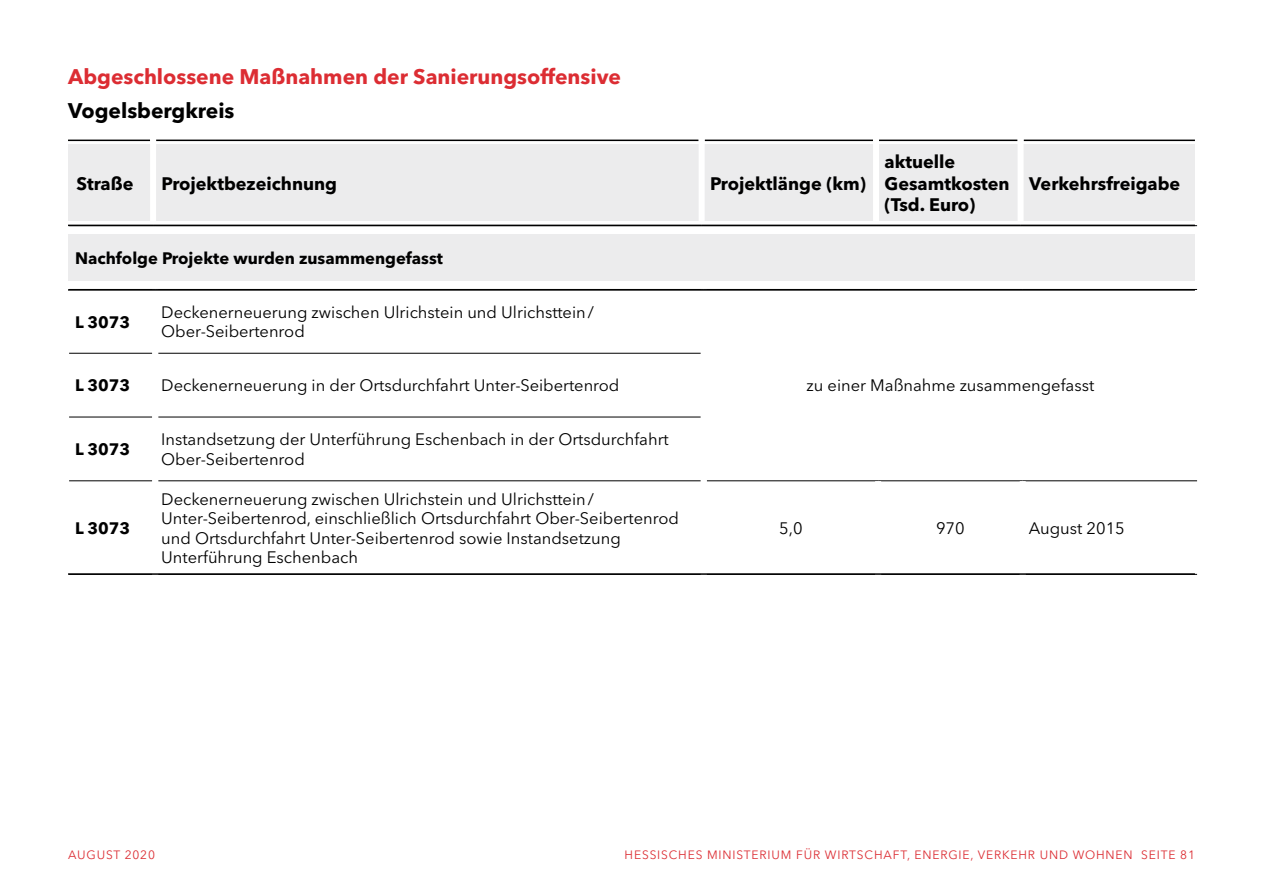
<style>
.page{position:relative;width:1263px;height:893px;background:#fff}
.page>*{position:absolute;margin:0;border:0;box-sizing:border-box;transform-origin:0 0}
.t1{font:700 21px "Avenir Next LT Pro";color:#dc2d33}
.t2{font:700 21px "Avenir Next LT Pro";color:#000}
.t3{font:700 18px/21.6px "Avenir Next LT Pro";color:#000}
.t4{font:16.5px/19.5px "Avenir Next LT Pro";color:#000}
.t5{font:700 16.5px "Avenir Next LT Pro";color:#000}
.t6{font:12px "Avenir Next LT Pro";letter-spacing:.07em;color:#dc2d33}
</style>
<div class="page">
<div style="left:68px;top:145px;width:1127px;height:76px;background:#ececed"></div>
<hr style="left:68px;top:140px;width:82px;height:1px;background:#000">
<hr style="left:156px;top:140px;width:543px;height:1px;background:#000">
<hr style="left:705px;top:140px;width:168px;height:1px;background:#000">
<hr style="left:879px;top:140px;width:138px;height:1px;background:#000">
<hr style="left:1023px;top:140px;width:172px;height:1px;background:#000">
<div style="left:150px;top:140px;width:6px;height:85px;background:#fff"></div>
<div style="left:699px;top:140px;width:6px;height:85px;background:#fff"></div>
<div style="left:873px;top:140px;width:6px;height:85px;background:#fff"></div>
<div style="left:1017px;top:140px;width:6px;height:85px;background:#fff"></div>
<hr style="left:68px;top:225px;width:85px;height:1px;background:#000">
<div style="left:68px;top:234px;width:1127px;height:47px;background:#ececed"></div>
<hr style="left:69px;top:225px;width:86px;height:1px;background:#000">
<hr style="left:155px;top:225px;width:549px;height:1px;background:#000">
<hr style="left:704px;top:225px;width:174px;height:1px;background:#000">
<hr style="left:878px;top:225px;width:145px;height:1px;background:#000">
<hr style="left:1023px;top:225px;width:174px;height:1px;background:#000">
<hr style="left:1023px;top:289px;width:174px;height:1px;background:#000">
<hr style="left:69px;top:353px;width:83px;height:1px;background:#000">
<hr style="left:158px;top:353px;width:543px;height:1px;background:#000">
<hr style="left:69px;top:417px;width:83px;height:1px;background:#000">
<hr style="left:158px;top:417px;width:543px;height:1px;background:#000">
<hr style="left:69px;top:480px;width:83px;height:1px;background:#000">
<hr style="left:158px;top:480px;width:543px;height:1px;background:#000">
<hr style="left:707px;top:480px;width:171px;height:1px;background:#000">
<hr style="left:878px;top:480px;width:145px;height:1px;background:#000">
<hr style="left:1023px;top:480px;width:174px;height:1px;background:#000">
<hr style="left:1026px;top:574px;width:171px;height:1px;background:#000">
<hr style="left:68px;top:289px;width:1127px;height:2px;background:#000">
<hr style="left:68px;top:573px;width:1127px;height:2px;background:#000">
<p class="t1" style="left:68px;top:64px;width:554px">Abgeschlossene Maßnahmen der Sanierungsoffensive</p>
<p class="t2" style="left:68px;top:98px;width:168px">Vogelsbergkreis</p>
<p class="t3" style="left:77px;top:172px;width:58px">Straße</p>
<p class="t3" style="left:162px;top:172px;width:177px">Projektbezeichnung</p>
<p class="t3" style="left:710px;top:172px;width:157px">Projektlänge (km)</p>
<p class="t5" style="left:75px;top:248px;width:369px">Nachfolge Projekte wurden zusammengefasst</p>
<p class="t5" style="left:75px;top:312px;width:57px">L 3073</p>
<p class="t4" style="left:161px;top:302px;width:434px">Deckenerneuerung zwischen Ulrichstein und Ulrichsttein/<br>Ober-Seibertenrod</p>
<p class="t3" style="left:884px;top:151px;width:127px">aktuelle<br>Gesamtkosten (Tsd. Euro)</p>
<p class="t3" style="left:1029px;top:172px;width:153px">Verkehrsfreigabe</p>
<p class="t5" style="left:75px;top:375px;width:57px">L 3073</p>
<p class="t4" style="left:161px;top:376px;width:460px">Deckenerneuerung in der Ortsdurchfahrt Unter-Seibertenrod</p>
<p class="t4" style="left:806px;top:376px;width:289px">zu einer Maßnahme zusammengefasst</p>
<p class="t5" style="left:75px;top:439px;width:57px">L 3073</p>
<p class="t4" style="left:161px;top:430px;width:509px">Instandsetzung der Unterführung Eschenbach in der Ortsdurchfahrt<br>Ober-Seibertenrod</p>
<p class="t5" style="left:75px;top:518px;width:57px">L 3073</p>
<p class="t4" style="left:161px;top:489px;width:519px">Deckenerneuerung zwischen Ulrichstein und Ulrichsttein/ Unter-Seibertenrod, einschließlich Ortsdurchfahrt Ober-Seibertenrod und Ortsdurchfahrt Unter-Seibertenrod sowie Instandsetzung Unterführung Eschenbach</p>
<p class="t4" style="left:779px;top:518px;width:25px">5,0</p>
<p class="t4" style="left:936px;top:518px;width:30px">970</p>
<p class="t4" style="left:1029px;top:518px;width:98px">August 2015</p>
<p class="t6" style="left:68px;top:848px;width:88px">AUGUST 2020</p>
<p class="t6" style="left:625px;top:848px;width:572px">HESSISCHES MINISTERIUM FÜR WIRTSCHAFT, ENERGIE, VERKEHR UND WOHNEN SEITE 81</p>
</div>
